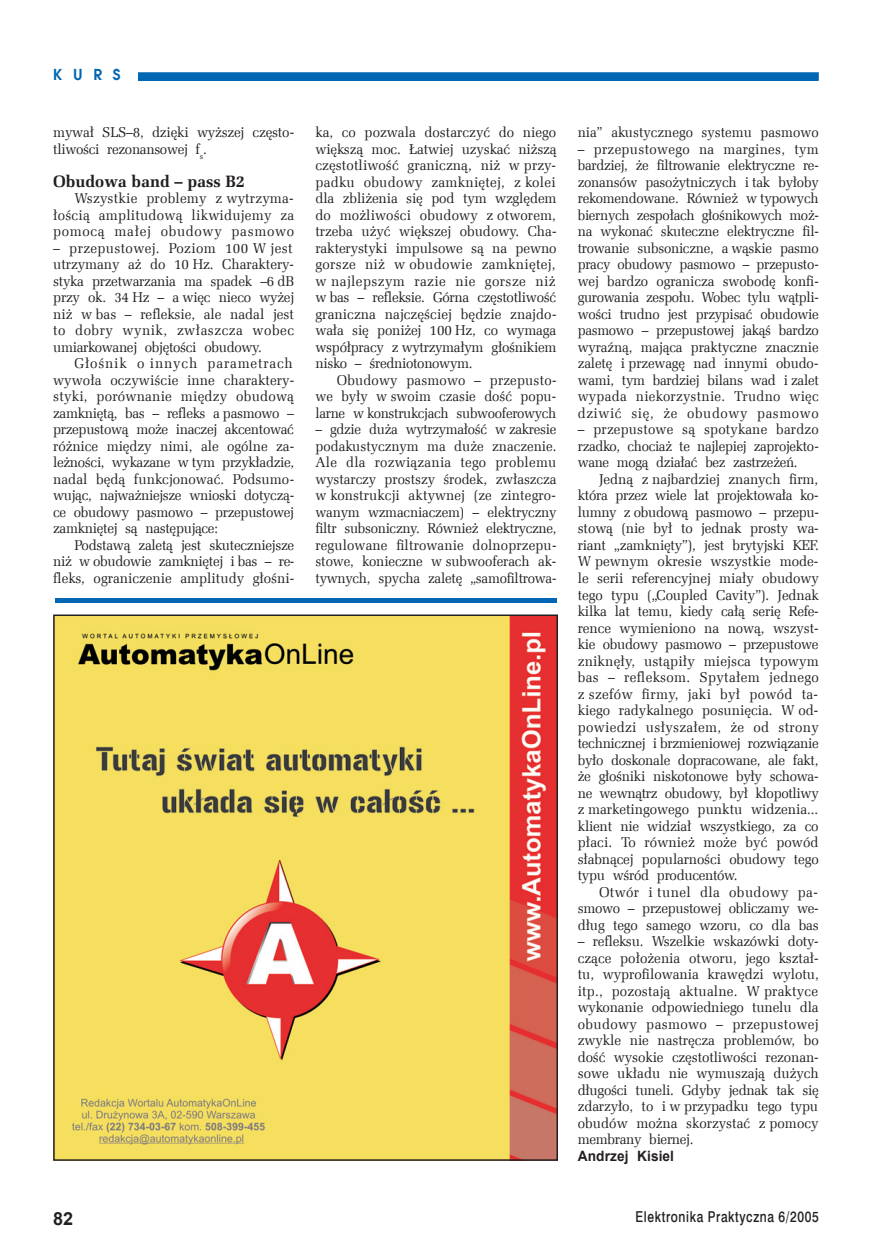
<style>
.page{position:relative;width:872px;height:1255px;background:#fff}
.page>*{position:absolute;margin:0;border:0;box-sizing:border-box;transform-origin:0 0}
.t1{font:700 18px "Arial";color:#231f20}
.t2{font:700 16.5px "Zapf Ellipt EU";color:#231f20}
.t3{font:15px "Swis 721 Md EU";letter-spacing:.05em;color:#231f20;scale:.8 1}
.t4{font:700 15px "Avalon";color:#0166b3}
.t5{font:14.25px/16.5px "Zapf Ellipt EU";letter-spacing:-.02em;color:#231f20;text-align:justify;scale:.96 1}
.t6{font:14.25px/16.5px "Zapf Ellipt EU";letter-spacing:-.02em;color:#231f20;text-align:justify;scale:.95 1}
.t7{font:14.25px "Zapf Ellipt EU";color:#231f20;scale:.95 1}
.t8{font:700 14.25px "Arial";letter-spacing:.005em;color:#231f20;scale:.96 1}
</style>
<div class="page">
<div style="left:139px;top:73px;width:679px;height:7px;background:#0166b3"></div>
<div style="left:138px;top:72px;width:680px;height:9px;border:2px solid #0166b3"></div>
<img style="left:56px;top:617px;width:499px;height:540px">
<div style="left:53px;top:614px;width:505px;height:546px;border:2px solid #231f20"></div>
<div style="left:55px;top:598px;width:502px;height:5px;background:#0166b3"></div>
<p class="t4" style="left:53px;top:65px;width:69px">K U R S</p>
<p class="t5" style="left:53px;top:124px;width:252px">mywał SLS–8, dzięki wyższej często&shy;tliwości rezonansowej f<sub>s</sub>.</p>
<p class="t2" style="left:53px;top:171px;width:193px">Obudowa band – pass B2</p>
<p class="t5" style="left:53px;top:190px;width:252px;text-indent:21px">Wszystkie problemy z wytrzyma&shy;łością amplitudową likwidujemy za pomocą małej obudowy pasmowo</p>
<p class="t5" style="left:53px;top:240px;width:252px">– przepustowej. Poziom 100 W jest utrzymany aż do 10 Hz. Charaktery&shy;styka przetwarzania ma spadek –6 dB przy ok. 34 Hz – a więc nieco wyżej niż w bas – refleksie, ale nadal jest to dobry wynik, zwłaszcza wobec umiarkowanej objętości obudowy.</p>
<p class="t5" style="left:53px;top:355px;width:253px;text-indent:21px">Głośnik o innych parametrach wywoła oczywiście inne charaktery&shy;styki, porównanie między obudową zamkniętą, bas – refleks a pasmowo – przepustową może inaczej akcentować różnice między nimi, ale ogólne za&shy;leżności, wykazane w tym przykładzie, nadal będą funkcjonować. Podsumo&shy;wując, najważniejsze wnioski dotyczą&shy;ce obudowy pasmowo – przepustowej zamkniętej są następujące:</p>
<p class="t5" style="left:53px;top:537px;width:253px;text-indent:21px">Podstawą zaletą jest skuteczniejsze niż w obudowie zamkniętej i bas – re&shy;fleks, ograniczenie amplitudy głośni-</p>
<p class="t5" style="left:315px;top:124px;width:253px">ka, co pozwala dostarczyć do niego większą moc. Łatwiej uzyskać niższą częstotliwość graniczną, niż w przy&shy;padku obudowy zamkniętej, z kolei dla zbliżenia się pod tym względem do możliwości obudowy z otworem, trzeba użyć większej obudowy. Cha&shy;rakterystyki impulsowe są na pewno gorsze niż w obudowie zamkniętej, w najlepszym razie nie gorsze niż w bas – refleksie. Górna częstotliwość graniczna najczęściej będzie znajdo&shy;wała się poniżej 100 Hz, co wymaga współpracy z wytrzymałym głośnikiem nisko – średniotonowym.</p>
<p class="t6" style="left:315px;top:372px;width:255px;text-indent:21px">Obudowy pasmowo – przepusto&shy;we były w swoim czasie dość popu&shy;larne w konstrukcjach subwooferowych</p>
<p class="t6" style="left:315px;top:421px;width:255px">– gdzie duża wytrzymałość w zakresie podakustycznym ma duże znaczenie.<br>Ale dla rozwiązania tego problemu wystarczy prostszy środek, zwłaszcza w konstrukcji aktywnej (ze zintegro&shy;wanym wzmacniaczem) – elektryczny filtr subsoniczny. Również elektryczne, regulowane filtrowanie dolnoprzepu&shy;stowe, konieczne w subwooferach ak&shy;tywnych, spycha zaletę „samofiltrowa-</p>
<p class="t7" style="left:578px;top:124px;width:255px">nia” akustycznego systemu pasmowo</p>
<p class="t6" style="left:578px;top:141px;width:255px">– przepustowego na margines, tym bardziej, że filtrowanie elektryczne re&shy;zonansów pasożytniczych i tak byłoby rekomendowane. Również w typowych biernych zespołach głośnikowych moż&shy;na wykonać skuteczne elektryczne fil&shy;trowanie subsoniczne, a wąskie pasmo pracy obudowy pasmowo – przepusto&shy;wej bardzo ogranicza swobodę konfi&shy;gurowania zespołu. Wobec tylu wątpli&shy;wości trudno jest przypisać obudowie pasmowo – przepustowej jakąś bardzo wyraźną, mająca praktyczne znacznie zaletę i przewagę nad innymi obudo&shy;wami, tym bardziej bilans wad i zalet wypada niekorzystnie. Trudno więc dziwić się, że obudowy pasmowo</p>
<p class="t6" style="left:578px;top:421px;width:255px">– przepustowe są spotykane bardzo rzadko, chociaż te najlepiej zaprojekto&shy;wane mogą działać bez zastrzeżeń.</p>
<p class="t5" style="left:578px;top:471px;width:253px;text-indent:21px">Jedną z najbardziej znanych firm, która przez wiele lat projektowała ko&shy;lumny z obudową pasmowo – przepu&shy;stową (nie był to jednak prosty wa&shy;riant „zamknięty”), jest brytyjski KEF.<br>W pewnym okresie wszystkie mode&shy;le serii referencyjnej miały obudowy tego typu („Coupled Cavity”). Jednak kilka lat temu, kiedy całą serię Refe&shy;rence wymieniono na nową, wszyst&shy;kie obudowy pasmowo – przepustowe zniknęły, ustąpiły miejsca typowym bas – refleksom. Spytałem jednego z szefów firmy, jaki był powód ta&shy;kiego radykalnego posunięcia. W od&shy;powiedzi usłyszałem, że od strony technicznej i brzmieniowej rozwiązanie było doskonale dopracowane, ale fakt, że głośniki niskotonowe były schowa&shy;ne wewnątrz obudowy, był kłopotliwy z marketingowego punktu widzenia... klient nie widział wszystkiego, za co płaci. To również może być powód słabnącej popularności obudowy tego typu wśród producentów.</p>
<p class="t5" style="left:578px;top:883px;width:253px;text-indent:21px">Otwór i tunel dla obudowy pa&shy;smowo – przepustowej obliczamy we&shy;dług tego samego wzoru, co dla bas</p>
<p class="t5" style="left:578px;top:933px;width:253px">– refleksu. Wszelkie wskazówki doty&shy;czące położenia otworu, jego kształ&shy;tu, wyprofilowania krawędzi wylotu, itp., pozostają aktualne. W praktyce wykonanie odpowiedniego tunelu dla obudowy pasmowo – przepustowej zwykle nie nastręcza problemów, bo dość wysokie częstotliwości rezonan&shy;sowe układu nie wymuszają dużych długości tuneli. Gdyby jednak tak się zdarzyło, to i w przypadku tego typu obudów można skorzystać z pomocy membrany biernej.</p>
<p class="t8" style="left:578px;top:1146px;width:102px">Andrzej Kisiel</p>
<p class="t1" style="left:53px;top:1206px;width:22px">82</p>
<p class="t3" style="left:635px;top:1207px;width:230px">Elektronika Praktyczna 6/2005</p>
</div>
